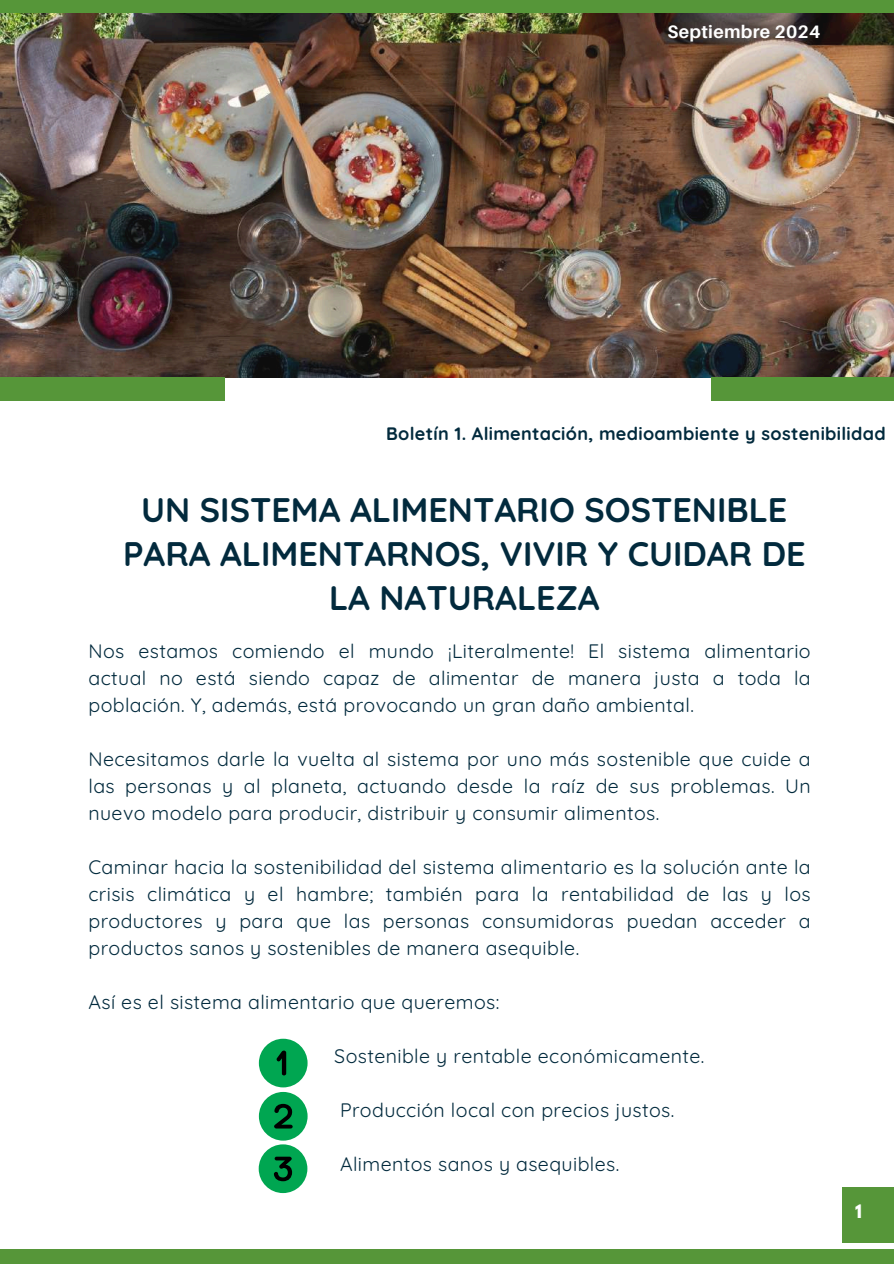
<style>
.page{position:relative;width:894px;height:1264px;background:#fff}
.page>*{position:absolute;margin:0;border:0;box-sizing:border-box;transform-origin:0 0}
.t1{font:700 34.05px/43.8px "Quicksand";color:#022a3d;text-align:center}
.t2{font:19.5px/27px "Quicksand";letter-spacing:.02em;color:#022a3d;text-align:justify}
.t3{font:700 18px "Quicksand";letter-spacing:.015em;color:#022a3d}
.t4{font:700 18px "Aileron";letter-spacing:.015em;color:#fff}
.t5{font:700 16.5px "League Spartan";color:#fff}
</style>
<div class="page">
<img style="left:0;top:12px;width:893px;height:365px">
<div style="left:0;top:377px;width:224px;height:23px;background:#569639"></div>
<div style="left:711px;top:377px;width:182px;height:23px;background:#569639"></div>
<div style="left:0;top:0;width:893px;height:12px;background:#569639"></div>
<div style="left:0;top:1249px;width:893px;height:14px;background:#569639"></div>
<div style="left:259px;top:1038px;width:48px;height:49px;background:#00a651;border-radius:50%"></div>
<svg style="left:276px;top:1050px;width:10px;height:25px"></svg>
<div style="left:259px;top:1091px;width:48px;height:49px;background:#00a651;border-radius:50%"></div>
<svg style="left:274px;top:1103px;width:18px;height:25px"></svg>
<div style="left:258px;top:1144px;width:49px;height:48px;background:#00a651;border-radius:50%"></div>
<svg style="left:274px;top:1156px;width:18px;height:25px"></svg>
<div style="left:841px;top:1186px;width:52px;height:56px;background:#569639"></div>
<p class="t4" style="left:667px;top:21px;width:154px">Septiembre 2024</p>
<p class="t3" style="left:386px;top:422px;width:501px">Boletín 1. Alimentación, medioambiente y sostenibilidad</p>
<h1 class="t1" style="left:123px;top:487px;width:684px">UN SISTEMA ALIMENTARIO SOSTENIBLE<br>PARA ALIMENTARNOS, VIVIR Y CUIDAR DE<br>LA NATURALEZA</h1>
<p class="t2" style="left:88px;top:637px;width:723px">Nos estamos comiendo el mundo ¡Literalmente! El sistema alimentario actual no está siendo capaz de alimentar de manera justa a toda la población. Y, además, está provocando un gran daño ambiental.</p>
<p class="t2" style="left:88px;top:745px;width:723px">Necesitamos darle la vuelta al sistema por uno más sostenible que cuide a las personas y al planeta, actuando desde la raíz de sus problemas. Un nuevo modelo para producir, distribuir y consumir alimentos.</p>
<p class="t2" style="left:88px;top:853px;width:723px">Caminar hacia la sostenibilidad del sistema alimentario es la solución ante la crisis climática y el hambre; también para la rentabilidad de las y los productores y para que las personas consumidoras puedan acceder a productos sanos y sostenibles de manera asequible.</p>
<p class="t2" style="left:88px;top:988px;width:412px">Así es el sistema alimentario que queremos:</p>
<p class="t2" style="left:334px;top:1042px;width:371px">Sostenible y rentable económicamente.</p>
<p class="t2" style="left:340px;top:1096px;width:336px">Producción local con precios justos.</p>
<p class="t2" style="left:340px;top:1150px;width:280px">Alimentos sanos y asequibles.</p>
<p class="t5" style="left:855px;top:1203px;width:8px">1</p>
</div>
